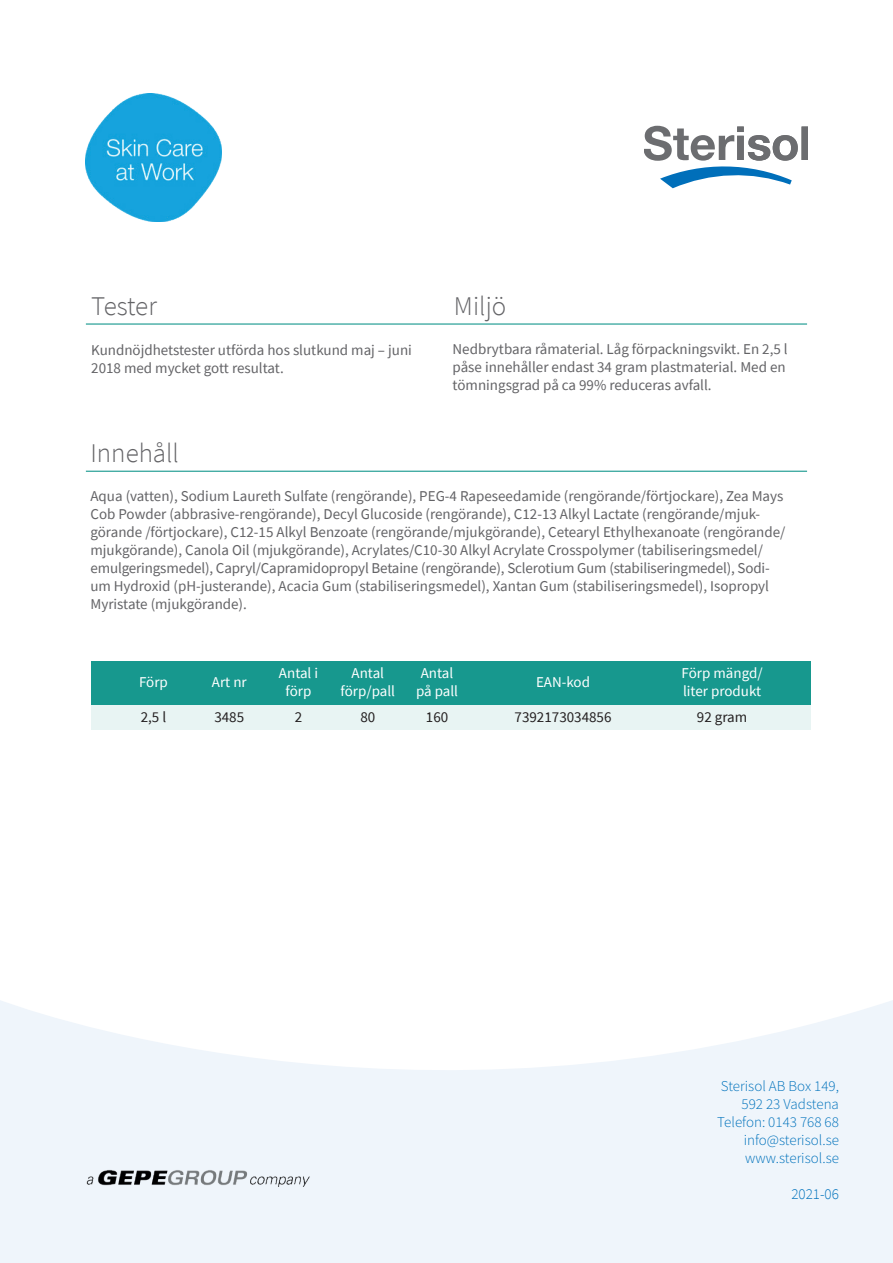
<style>
.page{position:relative;width:893px;height:1263px;background:#fff}
.page>*{position:absolute;margin:0;border:0;box-sizing:border-box;transform-origin:0 0}
.t1{font:300 27px "Source Sans Pro";color:#636366}
.t2{font:15px/18px "Source Sans Pro";color:#636366}
.t3{font:15px/18px "Source Sans Variable";color:#0072bc;text-align:right}
.t4{font:15px/18px "Source Sans Pro";color:#fff;text-align:center}
.t5{font:15px "Source Sans Pro";color:#231f20}
.t6{font:300 15px "Source Sans Pro";color:#0072bc}
</style>
<div class="page">
<img style="left:86px;top:94px;width:135px;height:127px">
<svg style="left:645px;top:126px;width:153px;height:62px"></svg>
<div style="left:801px;top:127px;width:6px;height:33px;background:#6c6d70"></div>
<svg style="left:0;top:1000px;width:893px;height:263px;fill:#eff5fb"></svg>
<img style="left:86px;top:1169px;width:225px;height:18px">
<hr style="left:86px;top:471px;width:721px;height:1px;background:#17988e">
<div style="left:91px;top:661px;width:720px;height:43px;background:#17988e"></div>
<div style="left:91px;top:704px;width:720px;height:26px;background:#e8f4f3"></div>
<hr style="left:86px;top:323px;width:721px;height:2px;background:#17988e">
<h1 class="t1" style="left:91px;top:289px;width:67px">Tester</h1>
<p class="t2" style="left:91px;top:341px;width:322px">Kundnöjdhetstester utförda hos slutkund maj – juni<br>2018 med mycket gott resultat.</p>
<h1 class="t1" style="left:90px;top:436px;width:90px">Innehåll</h1>
<h1 class="t1" style="left:454px;top:289px;width:54px">Miljö</h1>
<p class="t2" style="left:453px;top:340px;width:337px">Nedbrytbara råmaterial. Låg förpackningsvikt. En 2,5 l påse innehåller endast 34 gram plastmaterial. Med en tömningsgrad på ca 99% reduceras avfall.</p>
<p class="t2" style="left:90px;top:487px;width:696px">Aqua (vatten), Sodium Laureth Sulfate (rengörande), PEG-4 Rapeseedamide (rengörande/förtjockare), Zea Mays Cob Powder (abbrasive-rengörande), Decyl Glucoside (rengörande), C12-13 Alkyl Lactate (rengörande/mjuk&shy;görande /förtjockare), C12-15 Alkyl Benzoate (rengörande/mjukgörande), Cetearyl Ethylhexanoate (rengörande/ mjukgörande), Canola Oil (mjukgörande), Acrylates/C10-30 Alkyl Acrylate Crosspolymer (tabiliseringsmedel/ emulgeringsmedel), Capryl/Capramidopropyl Betaine (rengörande), Sclerotium Gum (stabiliseringmedel), Sodi&shy;um Hydroxid (pH-justerande), Acacia Gum (stabiliseringsmedel), Xantan Gum (stabiliseringsmedel), Isopropyl Myristate (mjukgörande).</p>
<p class="t4" style="left:139px;top:673px;width:30px">Förp</p>
<p class="t5" style="left:141px;top:708px;width:27px">2,5 l</p>
<p class="t4" style="left:212px;top:673px;width:36px">Art nr</p>
<p class="t5" style="left:214px;top:708px;width:31px">3485</p>
<p class="t4" style="left:279px;top:664px;width:41px">Antal i förp</p>
<p class="t5" style="left:295px;top:708px;width:9px">2</p>
<p class="t4" style="left:341px;top:664px;width:56px">Antal förp/pall</p>
<p class="t5" style="left:360px;top:708px;width:16px">80</p>
<p class="t4" style="left:416px;top:664px;width:44px">Antal på pall</p>
<p class="t5" style="left:426px;top:708px;width:24px">160</p>
<p class="t4" style="left:536px;top:673px;width:56px">EAN-kod</p>
<p class="t5" style="left:515px;top:708px;width:98px">7392173034856</p>
<p class="t4" style="left:682px;top:664px;width:82px;text-align:left">Förp mängd/ liter produkt</p>
<p class="t5" style="left:697px;top:708px;width:52px">92 gram</p>
<p class="t3" style="left:717px;top:1077px;width:123px">Sterisol AB Box 149,<br>592 23 Vadstena<br>Telefon: 0143 768 68 info@sterisol.se www.sterisol.se</p>
<p class="t6" style="left:791px;top:1185px;width:49px">2021-06</p>
</div>
